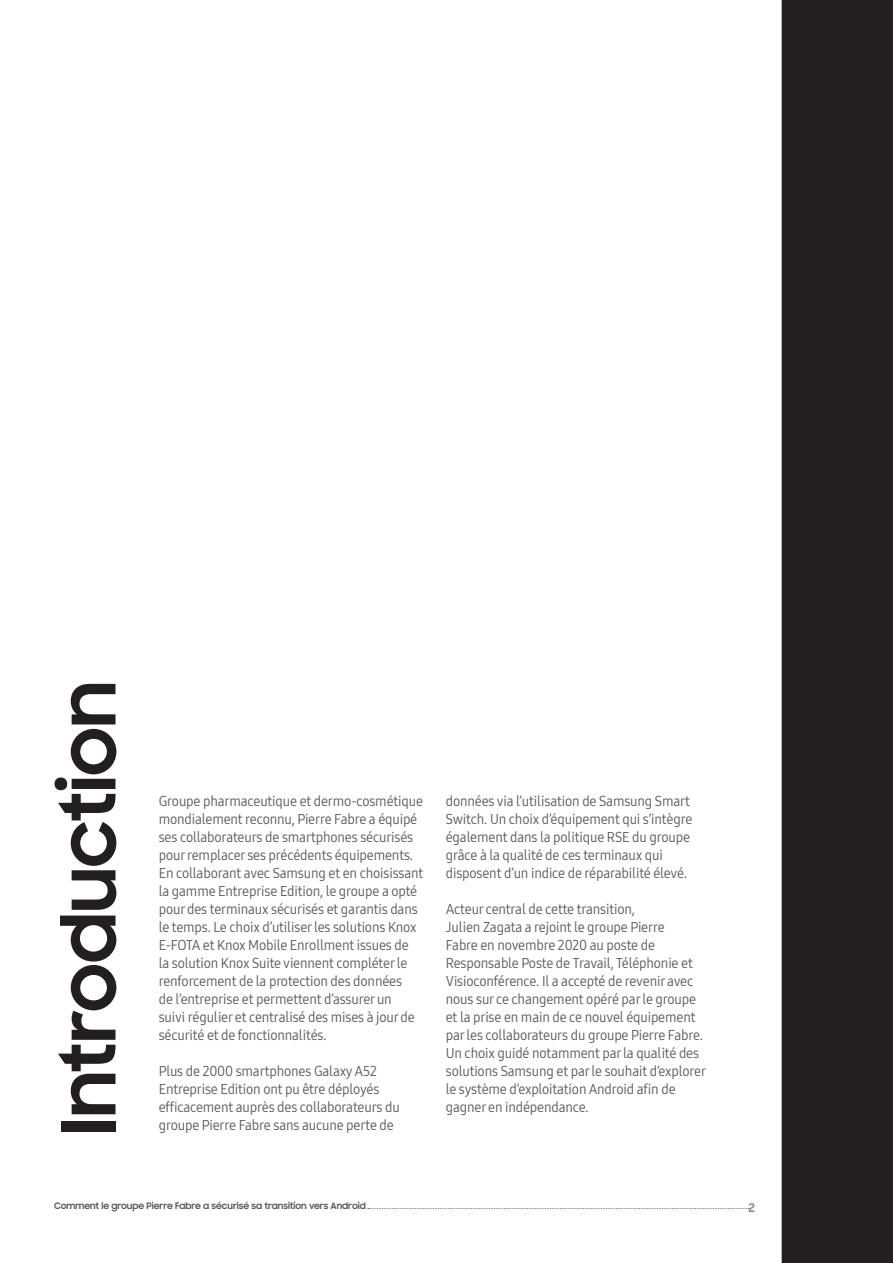
<style>
.page{position:relative;width:893px;height:1263px;background:#fff}
.page>*{position:absolute;margin:0;border:0;box-sizing:border-box;transform-origin:0 0}
.t1{font:700 75px "Samsung Sharp Sans";color:#231f20}
.t2{font:14.25px/18px "Samsung One 400 C";letter-spacing:-.01em;color:#57585a}
.t3{font:700 12px "Samsung Sharp Sans";color:#87898c}
.t4{font:700 9px "Samsung Sharp Sans";color:#57585a}
</style>
<div class="page">
<div style="left:782px;top:0;width:111px;height:1263px;background:#231f20"></div>
<svg style="left:368px;top:1208px;width:381px;height:1px"></svg>
<h1 class="t1" style="left:33px;top:1135px;width:455px;rotate:-90deg">Introduction</h1>
<p class="t2" style="left:159px;top:792px;width:266px">Groupe pharmaceutique et dermo-cosmétique mondialement reconnu, Pierre Fabre a équipé ses collaborateurs de smartphones sécurisés pour remplacer ses précédents équipements.<br>En collaborant avec Samsung et en choisissant la gamme Entreprise Edition, le groupe a opté pour des terminaux sécurisés et garantis dans le temps. Le choix d’utiliser les solutions Knox E-FOTA et Knox Mobile Enrollment issues de<br>la solution Knox Suite viennent compléter le renforcement de la protection des données<br>de l’entreprise et permettent d’assurer un<br>suivi régulier et centralisé des mises à jour de sécurité et de fonctionnalités.</p>
<p class="t2" style="left:159px;top:1062px;width:243px">Plus de 2000 smartphones Galaxy A52<br>Entreprise Edition ont pu être déployés efficacement auprès des collaborateurs du groupe Pierre Fabre sans aucune perte de</p>
<p class="t2" style="left:446px;top:792px;width:248px">données via l’utilisation de Samsung Smart Switch. Un choix d’équipement qui s’intègre également dans la politique RSE du groupe grâce à la qualité de ces terminaux qui disposent d’un indice de réparabilité élevé.</p>
<p class="t2" style="left:446px;top:900px;width:262px">Acteur central de cette transition,<br>Julien Zagata a rejoint le groupe Pierre<br>Fabre en novembre 2020 au poste de Responsable Poste de Travail, Téléphonie et Visioconférence. Il a accepté de revenir avec nous sur ce changement opéré par le groupe et la prise en main de ce nouvel équipement par les collaborateurs du groupe Pierre Fabre.<br>Un choix guidé notamment par la qualité des solutions Samsung et par le souhait d’explorer le système d’exploitation Android afin de gagner en indépendance.</p>
<p class="t4" style="left:54px;top:1199px;width:313px">Comment le groupe Pierre Fabre a sécurisé sa transition vers Android</p>
<p class="t3" style="left:748px;top:1199px;width:8px">2</p>
</div>
